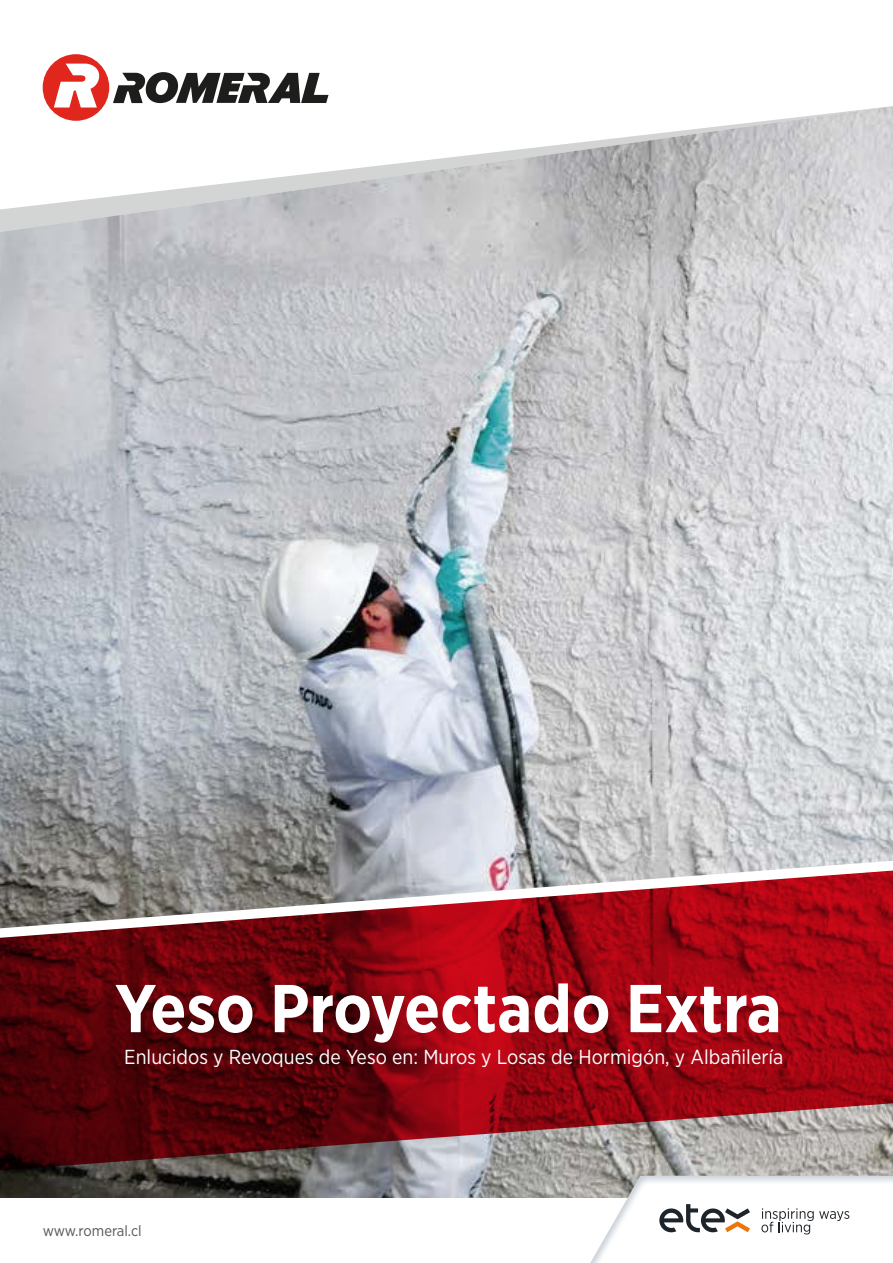
<style>
.page{position:relative;width:893px;height:1263px;background:#fff}
.page>*{position:absolute;margin:0;border:0;box-sizing:border-box;transform-origin:0 0}
.t1{font:700 67.5px "Gotham Narrow";color:#fff}
.t2{font:20.25px "Gotham Narrow";color:#fff}
.t3{font:15px "Gotham Narrow";color:#575756}
</style>
<div class="page">
<img style="left:0;top:233px;width:893px;height:965px">
<svg style="left:113px;top:72px;width:215px;height:31px"></svg>
<div style="left:43px;top:54px;width:66px;height:67px;background:#e1261d;border-radius:50%"></div>
<svg style="left:54px;top:64px;width:45px;height:42px"></svg>
<svg style="left:0;top:938px;width:893px;height:233px"></svg>
<svg style="left:0;top:861px;width:893px;height:77px"></svg>
<img style="left:590px;top:1176px;width:303px;height:87px">
<svg style="left:659px;top:1204px;width:91px;height:28px"></svg>
<svg style="left:761px;top:1208px;width:88px;height:26px"></svg>
<svg style="left:0;top:106px;width:893px;height:127px"></svg>
<h1 class="t1" style="left:115px;top:965px;width:668px">Yeso Proyectado Extra</h1>
<p class="t2" style="left:124px;top:1044px;width:660px">Enlucidos y Revoques de Yeso en: Muros y Losas de Hormigón, y Albañilería</p>
<p class="t3" style="left:43px;top:1221px;width:101px">www.romeral.cl</p>
</div>
